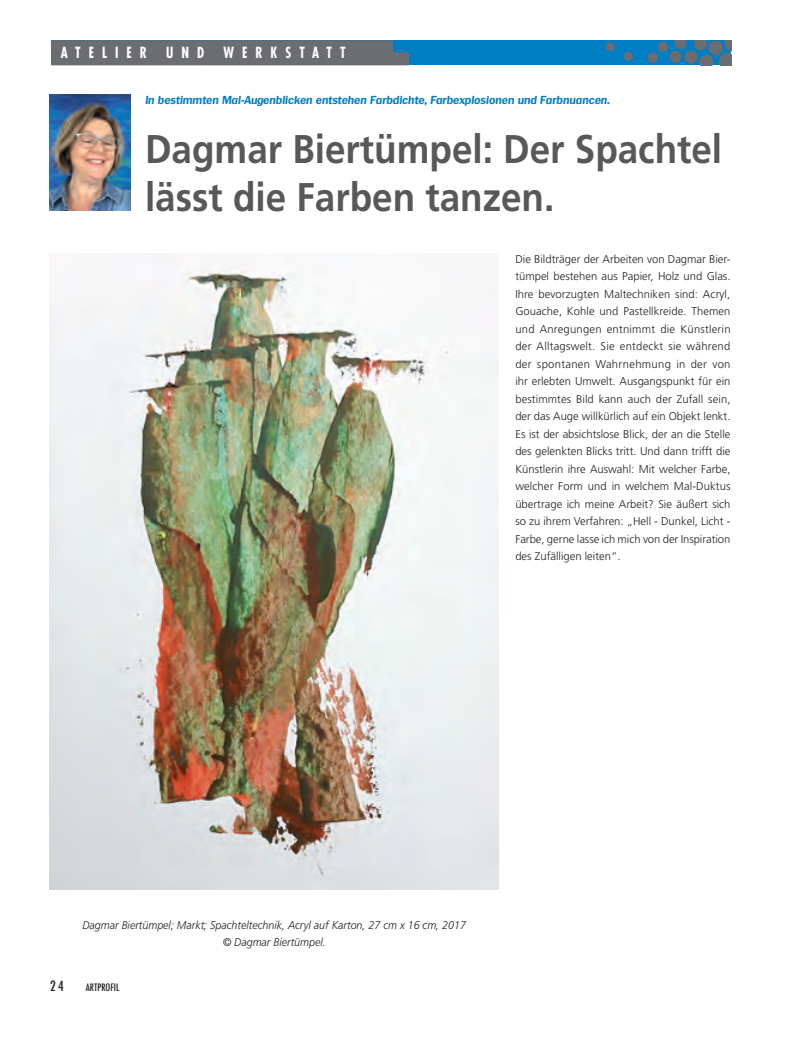
<style>
.page{position:relative;width:805px;height:1053px;background:#fff}
.page>*{position:absolute;margin:0;border:0;box-sizing:border-box;transform-origin:0 0}
.t1{font:700 40px/48px "Frutiger";color:#57585a;scale:.92 1}
.t2{font:700 condensed 15px "Futura";letter-spacing:.6em;color:#fff;scale:.89 1}
.t3{font:500 condensed 13.75px "Futura";color:#231f20}
.t4{font:300 11.25px/17.5px "Frutiger";color:#231f20;text-align:justify}
.t5{font:italic 300 11.25px/17.5px "Frutiger";color:#231f20;text-align:center;scale:.95 1}
.t6{font:italic 700 11.25px "Futon";color:#007ec5}
.t7{font:500 condensed 10px "Futura";color:#231f20}
</style>
<div class="page">
<img style="left:50px;top:253px;width:448px;height:636px">
<div style="left:51px;top:41px;width:679px;height:24px;background:#007ec5"></div>
<div style="left:708px;top:41px;width:14px;height:14px;background:#6c6d70;border-radius:50%"></div>
<div style="left:708px;top:41px;width:14px;height:14px;border:1px solid #6c6d70;border-radius:50%"></div>
<svg style="left:719px;top:41px;width:11px;height:24px"></svg>
<svg style="left:694px;top:41px;width:19px;height:24px"></svg>
<div style="left:684px;top:51px;width:13px;height:12px;background:#6c6d70;border-radius:50%"></div>
<div style="left:684px;top:51px;width:13px;height:12px;border:1px solid #6c6d70;border-radius:50%"></div>
<svg style="left:674px;top:41px;width:12px;height:8px"></svg>
<div style="left:669px;top:51px;width:11px;height:11px;background:#6c6d70;border-radius:50%"></div>
<div style="left:669px;top:51px;width:12px;height:11px;border:1px solid #6c6d70;border-radius:50%"></div>
<div style="left:658px;top:42px;width:9px;height:10px;background:#6c6d70;border-radius:50%"></div>
<div style="left:657px;top:42px;width:10px;height:10px;border:1px solid #6c6d70;border-radius:50%"></div>
<div style="left:647px;top:53px;width:10px;height:9px;background:#6c6d70;border-radius:50%"></div>
<div style="left:647px;top:53px;width:10px;height:10px;border:1px solid #6c6d70;border-radius:50%"></div>
<div style="left:606px;top:43px;width:8px;height:8px;background:#6c6d70;border-radius:50%"></div>
<div style="left:605px;top:43px;width:9px;height:8px;border:1px solid #6c6d70;border-radius:50%"></div>
<div style="left:624px;top:52px;width:8px;height:9px;background:#6c6d70;border-radius:50%"></div>
<div style="left:624px;top:52px;width:8px;height:9px;border:1px solid #6c6d70;border-radius:50%"></div>
<div style="left:51px;top:40px;width:358px;height:25px;background:#6c6d70"></div>
<img style="left:49px;top:94px;width:82px;height:117px">
<h2 class="t2" style="left:61px;top:43px;width:98px">ATELIER</h2>
<h2 class="t2" style="left:166px;top:43px;width:44px">UND</h2>
<h2 class="t2" style="left:223px;top:43px;width:139px">WERKSTATT</h2>
<p class="t6" style="left:145px;top:94px;width:466px">In bestimmten Mal-Augenblicken entstehen Farbdichte, Farbexplosionen und Farbnuancen.</p>
<h1 class="t1" style="left:145px;top:125px;width:628px">Dagmar Biertümpel: Der Spachtel lässt die Farben tanzen.</h1>
<p class="t4" style="left:515px;top:250px;width:217px">Die Bildträger der Arbeiten von Dagmar Bier&shy;tümpel bestehen aus Papier, Holz und Glas.<br>Ihre bevorzugten Maltechniken sind: Acryl, Gouache, Kohle und Pastellkreide. Themen und Anregungen entnimmt die Künstlerin der Alltagswelt. Sie entdeckt sie während der spontanen Wahrnehmung in der von ihr erlebten Umwelt. Ausgangspunkt für ein bestimmtes Bild kann auch der Zufall sein, der das Auge willkürlich auf ein Objekt lenkt.<br>Es ist der absichtslose Blick, der an die Stelle des gelenkten Blicks tritt. Und dann trifft die Künstlerin ihre Auswahl: Mit welcher Farbe, welcher Form und in welchem Mal-Duktus übertrage ich meine Arbeit? Sie äußert sich so zu ihrem Verfahren: „Hell - Dunkel, Licht - Farbe, gerne lasse ich mich von der Inspiration des Zufälligen leiten“.</p>
<p class="t5" style="left:82px;top:915px;width:405px">Dagmar Biertümpel; Markt; Spachteltechnik, Acryl auf Karton, 27 cm x 16 cm, 2017 © Dagmar Biertümpel.</p>
<p class="t3" style="left:50px;top:977px;width:15px">24</p>
<p class="t7" style="left:86px;top:980px;width:35px">ARTPROFIL</p>
</div>
